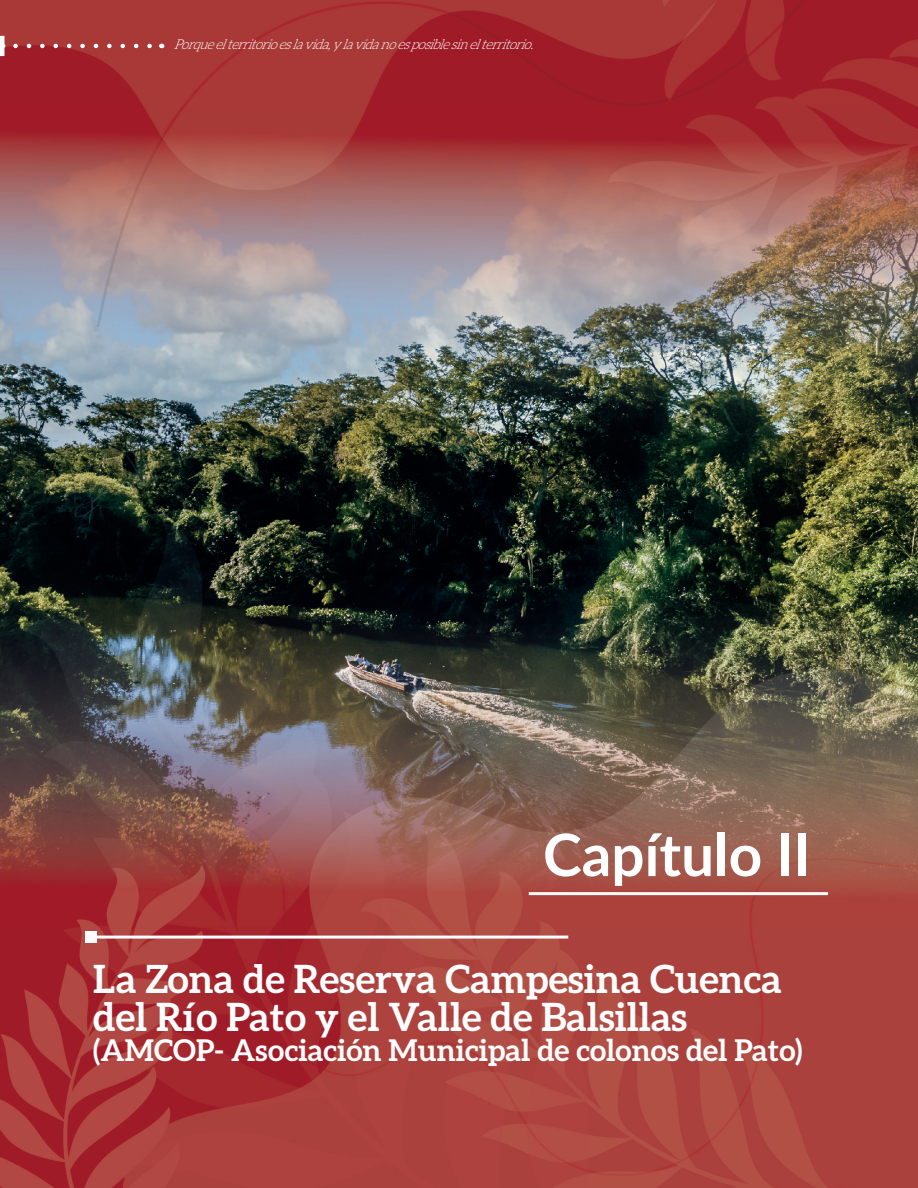
<style>
.page{position:relative;width:918px;height:1188px;background:#fff}
.page>*{position:absolute;margin:0;border:0;box-sizing:border-box;transform-origin:0 0}
.t1{font:700 58.5px "Lato";color:#fff}
.t2{font:700 39px/37.5px "Aleo";color:#fff}
.t3{font:700 30px "Aleo";color:#fff}
.t4{font:italic 300 13.5px "Aleo";color:#fff}
</style>
<div class="page">
<hr style="left:0;top:1114px;width:918px;height:2px;background:#a01b28">
<img style="left:1px;top:0;width:917px;height:1188px">
<svg style="left:15px;top:41px;width:176px;height:7px"></svg>
<hr style="left:0;top:36px;width:4px;height:20px;background:#fff">
<hr style="left:529px;top:892px;width:299px;height:3px;background:#fff">
<hr style="left:91px;top:936px;width:477px;height:3px;background:#fff">
<div style="left:85px;top:931px;width:12px;height:12px;background:#fff"></div>
<p class="t4" style="left:174px;top:37px;width:367px">Porqueelterritorioeslavida,ylavidanoesposiblesinelterritorio.</p>
<p class="t1" style="left:543px;top:812px;width:270px">Capítulo II</p>
<p class="t2" style="left:93px;top:960px;width:690px">La Zona de Reserva Campesina Cuenca del Río Pato y el Valle de Balsillas</p>
<p class="t3" style="left:93px;top:1033px;width:711px">(AMCOP- Asociación Municipal de colonos del Pato)</p>
</div>
